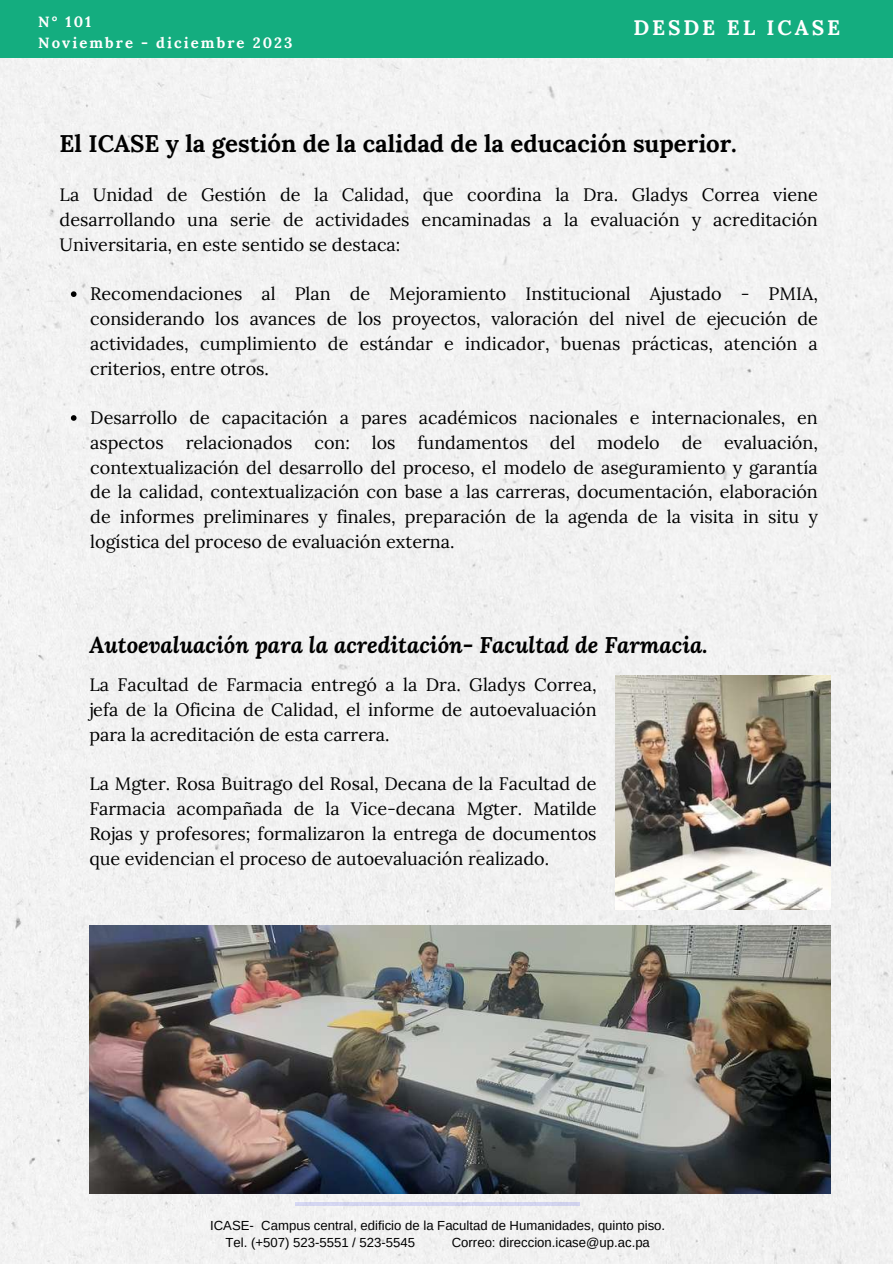
<style>
.page{position:relative;width:893px;height:1264px;background:#fff}
.page>*{position:absolute;margin:0;border:0;box-sizing:border-box;transform-origin:0 0}
.t1{font:700 24px "Lora";color:#000}
.t2{font:italic 700 22.5px "Lora";color:#000}
.t3{font:700 20.85px "Lora";letter-spacing:.14em;color:#fff}
.t4{font:18px/24.8px "Lora";color:#000;text-align:justify}
.t5{font:700 14.85px/20.2px "Lora";letter-spacing:.14em;color:#fff}
.t6{font:13.2px/17.5px "Arimo";color:#000}
</style>
<div class="page">
<div style="left:0;top:57px;width:892px;height:1206px;background:#f2f2f2"></div>
<hr style="left:295px;top:1202px;width:285px;height:3px;background:#222fe6">
<div style="left:0;top:0;width:892px;height:57px;background:#14ad7f"></div>
<img style="left:615px;top:675px;width:215px;height:234px">
<img style="left:89px;top:925px;width:741px;height:268px">
<svg style="left:71px;top:291px;width:5px;height:6px"></svg>
<svg style="left:71px;top:415px;width:5px;height:6px"></svg>
<p class="t5" style="left:38px;top:12px;width:256px">N° 101<br>Noviembre - diciembre 2023</p>
<p class="t3" style="left:633px;top:14px;width:208px">DESDE EL ICASE</p>
<h1 class="t1" style="left:60px;top:128px;width:678px">El ICASE y la gestión de la calidad de la educación superior.</h1>
<p class="t4" style="left:60px;top:182px;width:759px">La Unidad de Gestión de la Calidad, que coordina la Dra. Gladys Correa viene desarrollando una serie de actividades encaminadas a la evaluación y acreditación Universitaria, en este sentido se destaca:</p>
<p class="t4" style="left:90px;top:281px;width:729px">Recomendaciones al Plan de Mejoramiento Institucional Ajustado - PMIA, considerando los avances de los proyectos, valoración del nivel de ejecución de actividades, cumplimiento de estándar e indicador, buenas prácticas, atención a criterios, entre otros.</p>
<p class="t4" style="left:90px;top:405px;width:729px">Desarrollo de capacitación a pares académicos nacionales e internacionales, en aspectos relacionados con: los fundamentos del modelo de evaluación, contextualización del desarrollo del proceso, el modelo de aseguramiento y garantía de la calidad, contextualización con base a las carreras, documentación, elaboración de informes preliminares y finales, preparación de la agenda de la visita in situ y logística del proceso de evaluación externa.</p>
<p class="t2" style="left:89px;top:629px;width:620px">Autoevaluación para la acreditación- Facultad de Farmacia.</p>
<p class="t4" style="left:89px;top:672px;width:508px">La Facultad de Farmacia entregó a la Dra. Gladys Correa, jefa de la Oficina de Calidad, el informe de autoevaluación para la acreditación de esta carrera.</p>
<p class="t4" style="left:89px;top:771px;width:508px">La Mgter. Rosa Buitrago del Rosal, Decana de la Facultad de Farmacia acompañada de la Vice-decana Mgter. Matilde Rojas y profesores; formalizaron la entrega de documentos que evidencian el proceso de autoevaluación realizado.</p>
<p class="t6" style="left:225px;top:1216px;width:441px;text-indent:-15px">ICASE- Campus central, edificio de la Facultad de Humanidades, quinto piso.<br>Tel. (+507) 523-5551 / 523-5545</p>
<p class="t6" style="left:452px;top:1233px;width:200px">Correo: direccion.icase@up.ac.pa</p>
</div>
